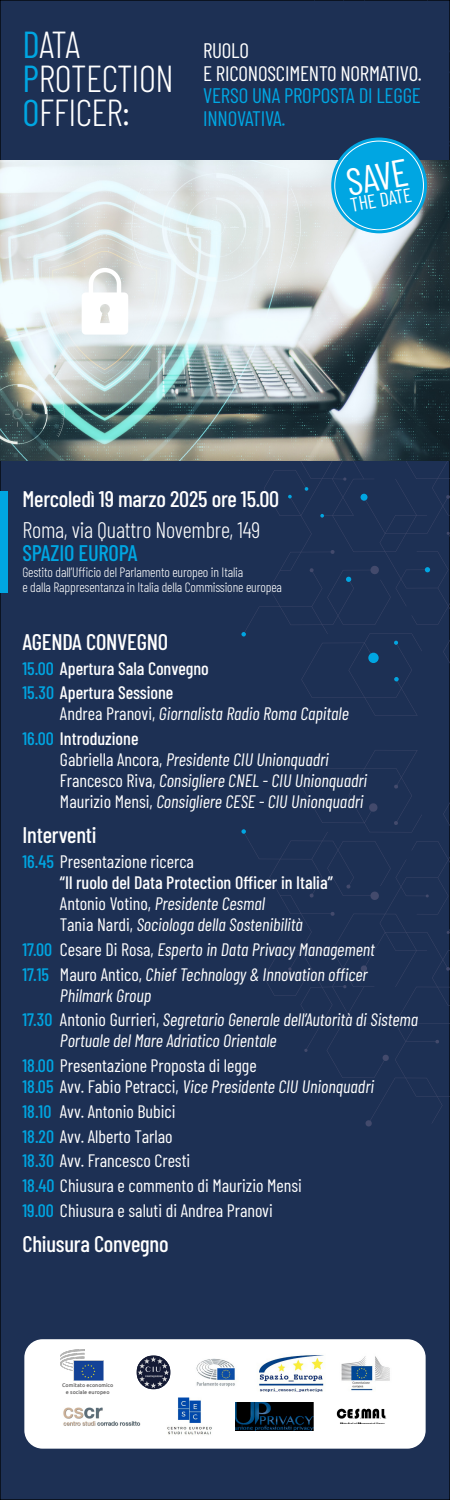
<style>
.page{position:relative;width:450px;height:1500px;background:#1d3054}
.page>*{position:absolute;margin:0;border:0;box-sizing:border-box;transform-origin:0 0}
.t1{font:38.4px "Barlow Condensed";color:#fff}
.t2{font:300 37.5px/33.8px "Barlow Condensed";letter-spacing:-.01em;color:#fff}
.t3{font:500 22.5px "Barlow Condensed";letter-spacing:-.01em;color:#fff}
.t4{font:300 22.5px "Barlow Condensed";letter-spacing:-.01em;color:#fff}
.t5{font:500 22.5px "Barlow Condensed";letter-spacing:-.01em;color:#00a6e2}
.t6{font:21px/22.5px "Barlow Condensed";letter-spacing:-.01em;color:#00a6e2}
.t7{font:21px/22.5px "Barlow Condensed";letter-spacing:-.01em;color:#fff}
.t8{font:19.58px "Barlow Condensed";color:#fff}
.t9{font:italic 18px/24.8px "Barlow Condensed";color:#fff}
.t10{font:18px/24.8px "Barlow Condensed";color:#fff}
.t11{font:500 18px/24.8px "Barlow Condensed";color:#fff}
.t12{font:300 13.5px/15px "Barlow Condensed";letter-spacing:-.01em;color:#fff}
.t13{font:500 5.32px/6.4px "Ubuntu";color:#646363;text-align:center}
.s1{font-weight:400;color:#00a6e2}
.s2{color:#00a6e2}
.s3{font-style:normal}
.s4{font-weight:500;font-style:normal;color:#00a6e2}
.s5{font-weight:500;font-style:normal}
.s6{font-weight:500;color:#00a6e2}
.s7{font-weight:500}
.s8{font-style:italic}
</style>
<div class="page">
<svg style="left:111px;top:0;width:339px;height:161px"></svg>
<svg style="left:366px;top:750px;width:52px;height:15px"></svg>
<svg style="left:245px;top:461px;width:205px;height:240px"></svg>
<svg style="left:245px;top:765px;width:205px;height:362px"></svg>
<svg style="left:301px;top:633px;width:121px;height:83px"></svg>
<svg style="left:241px;top:632px;width:5px;height:5px"></svg>
<svg style="left:241px;top:829px;width:5px;height:5px"></svg>
<svg style="left:288px;top:495px;width:4px;height:3px"></svg>
<svg style="left:305px;top:487px;width:3px;height:4px"></svg>
<svg style="left:320px;top:514px;width:4px;height:4px"></svg>
<div style="left:361px;top:494px;width:7px;height:7px;background:#00a6e2;border-radius:50%"></div>
<svg style="left:425px;top:567px;width:5px;height:5px"></svg>
<svg style="left:346px;top:577px;width:5px;height:5px"></svg>
<div style="left:24px;top:1339px;width:402px;height:110px;background:#fff;border-radius:18px"></div>
<img style="left:60px;top:1349px;width:43px;height:31px">
<svg style="left:137px;top:1355px;width:34px;height:34px"></svg>
<img style="left:137px;top:1356px;width:33px;height:32px">
<img style="left:196px;top:1355px;width:194px;height:37px">
<img style="left:336px;top:1408px;width:51px;height:16px">
<img style="left:167px;top:1397px;width:45px;height:38px">
<img style="left:235px;top:1402px;width:78px;height:29px">
<img style="left:63px;top:1407px;width:78px;height:19px">
<div style="left:0;top:491px;width:8px;height:101px;background:#00a6e2"></div>
<img style="left:0;top:161px;width:450px;height:300px">
<svg style="left:82px;top:268px;width:46px;height:67px;background:#f1f2f1"></svg>
<div style="left:331px;top:138px;width:96px;height:95px;background:#00a6e2;border-radius:50%"></div>
<h2 class="t2" style="left:22px;top:25px;width:153px"><span class="s1">D</span>ATA<br><span class="s1">P</span>ROTECTION<br><span class="s1">O</span>FFICER:</h2>
<p class="t7" style="left:203px;top:38px;width:220px">RUOLO<br>E RICONOSCIMENTO NORMATIVO.</p>
<p class="t6" style="left:203px;top:83px;width:219px">VERSO UNA PROPOSTA DI LEGGE<br>INNOVATIVA.</p>
<h1 class="t1" style="left:342px;top:155px;width:63px;rotate:-10deg">SAVE</h1>
<p class="t8" style="left:348px;top:191px;width:64px;rotate:-10deg">THE DATE</p>
<p class="t3" style="left:22px;top:483px;width:258px">Mercoledì 19 marzo 2025 ore 15.00</p>
<p class="t4" style="left:22px;top:514px;width:239px">Roma, via Quattro Novembre, 149</p>
<p class="t5" style="left:22px;top:537px;width:117px">SPAZIO EUROPA</p>
<p class="t12" style="left:22px;top:564px;width:261px">Gestito dall’Ufficio del Parlamento europeo in Italia<br>e dalla Rappresentanza in Italia della Commissione europea</p>
<p class="t3" style="left:22px;top:626px;width:147px">AGENDA CONVEGNO</p>
<p class="t11" style="left:22px;top:654px;width:188px"><span class="s2">15.00</span> Apertura Sala Convegno<br><span class="s2">15.30</span> Apertura Sessione</p>
<p class="t9" style="left:22px;top:700px;width:328px;text-indent:37px"><span class="s3">Andrea Pranovi,</span> Giornalista Radio Roma Capitale<br><span class="s4">16.00</span> <span class="s5">Introduzione</span></p>
<p class="t9" style="left:60px;top:748px;width:309px;line-height:21px"><span class="s3">Gabriella Ancora,</span> Presidente CIU Unionquadri<br><span class="s3">Francesco Riva,</span> Consigliere CNEL - CIU Unionquadri<br><span class="s3">Maurizio Mensi,</span> Consigliere CESE - CIU Unionquadri</p>
<p class="t3" style="left:22px;top:819px;width:76px">Interventi</p>
<p class="t10" style="left:60px;top:850px;width:274px;line-height:21px;text-indent:-37px"><span class="s6">16.45</span> Presentazione ricerca<br><span class="s7">“Il ruolo del Data Protection Officer in Italia” </span>Antonio Votino, <span class="s8">Presidente Cesmal<br></span>Tania Nardi, <span class="s8">Sociologa della Sostenibilità</span></p>
<p class="t9" style="left:22px;top:936px;width:354px"><span class="s4">17.00</span> <span class="s3">Cesare Di Rosa,</span> Esperto in Data Privacy Management<br><span class="s4">17.15</span> <span class="s3">Mauro Antico,</span> Chief Technology &amp; Innovation officer</p>
<p class="t9" style="left:22px;top:981px;width:397px;text-indent:37px">Philmark Group<br><span class="s4">17.30</span> <span class="s3">Antonio Gurrieri,</span> Segretario Generale dell’Autorità di Sistema</p>
<p class="t9" style="left:22px;top:1027px;width:256px;text-indent:37px">Portuale del Mare Adriatico Orientale<br><span class="s4">18.00</span> <span class="s3">Presentazione Proposta di legge</span></p>
<p class="t10" style="left:22px;top:1073px;width:353px"><span class="s6">18.05</span> Avv. Fabio Petracci, <span class="s8">Vice Presidente CIU Unionquadri </span><span class="s6">18.10</span> Avv. Antonio Bubici<br><span class="s6">18.20</span> Avv. Alberto Tarlao<br><span class="s6">18.30</span> Avv. Francesco Cresti<br><span class="s6">18.40</span> Chiusura e commento di Maurizio Mensi<br><span class="s6">19.00</span> Chiusura e saluti di Andrea Pranovi</p>
<p class="t3" style="left:22px;top:1228px;width:148px">Chiusura Convegno</p>
<p class="t13" style="left:62px;top:1382px;width:53px">Comitato economico e sociale europeo</p>
</div>
